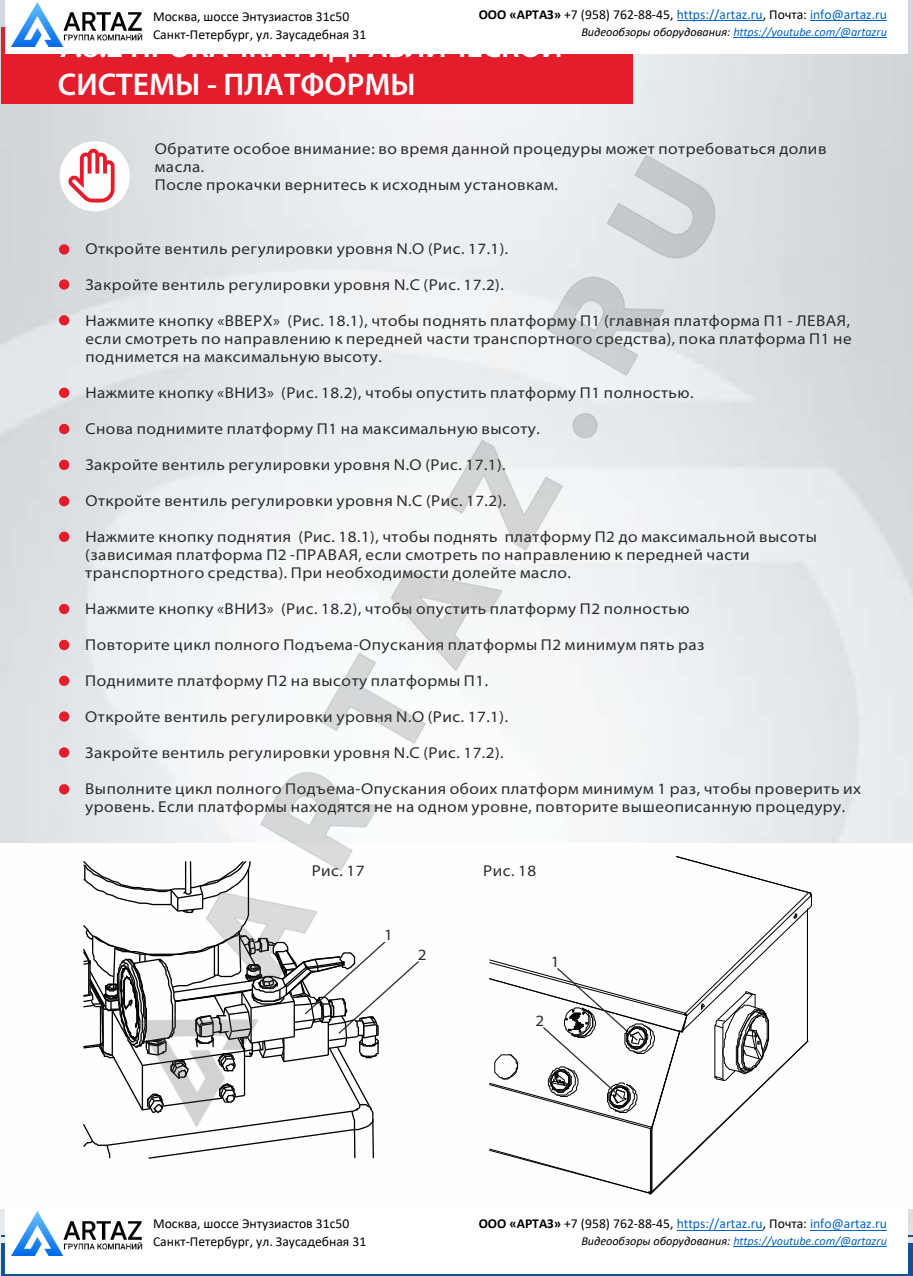
<style>
.page{position:relative;width:913px;height:1276px;background:#fff}
.page>*{position:absolute;margin:0;border:0;box-sizing:border-box;transform-origin:0 0}
.t1{font:600 31.5px/38.5px "Myriad Pro";color:#fefefe}
.t2{font:semi-expanded 15.75px/18px "Myriad Pro";letter-spacing:.03em;color:#2b2a29}
.t3{font:13.72px "Calibri";color:#0563c1}
.t4{font:13.72px/17.8px "Calibri";color:#000}
.t5{font:italic 12.15px "Calibri";letter-spacing:-.005em;color:#0563c1}
.s1{font-weight:700;color:#000}
.s2{color:#000}
</style>
<div class="page">
<img style="left:0;top:0;width:912px;height:1276px">
<div style="left:1px;top:1243px;width:911px;height:33px;background:#0f539f"></div>
<hr style="left:1px;top:1235px;width:911px;height:1px;background:#0f539f">
<div style="left:59px;top:244px;width:10px;height:11px;background:#e41d2d;border-radius:50%"></div>
<div style="left:59px;top:279px;width:10px;height:11px;background:#e41d2d;border-radius:50%"></div>
<div style="left:59px;top:496px;width:10px;height:10px;background:#e41d2d;border-radius:50%"></div>
<div style="left:59px;top:315px;width:10px;height:10px;background:#e41d2d;border-radius:50%"></div>
<div style="left:59px;top:388px;width:10px;height:10px;background:#e41d2d;border-radius:50%"></div>
<div style="left:59px;top:424px;width:10px;height:10px;background:#e41d2d;border-radius:50%"></div>
<div style="left:59px;top:460px;width:10px;height:10px;background:#e41d2d;border-radius:50%"></div>
<div style="left:59px;top:531px;width:10px;height:11px;background:#e41d2d;border-radius:50%"></div>
<div style="left:59px;top:604px;width:10px;height:10px;background:#e41d2d;border-radius:50%"></div>
<div style="left:59px;top:640px;width:10px;height:10px;background:#e41d2d;border-radius:50%"></div>
<div style="left:59px;top:675px;width:10px;height:11px;background:#e41d2d;border-radius:50%"></div>
<div style="left:60px;top:141px;width:70px;height:70px;background:#fefefe;border-radius:50%"></div>
<svg style="left:68px;top:149px;width:19px;height:54px"></svg>
<div style="left:1px;top:27px;width:632px;height:77px;background:#e41d2d"></div>
<div style="left:59px;top:711px;width:10px;height:10px;background:#e41d2d;border-radius:50%"></div>
<div style="left:59px;top:747px;width:10px;height:10px;background:#e41d2d;border-radius:50%"></div>
<div style="left:59px;top:784px;width:10px;height:10px;background:#e41d2d;border-radius:50%"></div>
<div style="left:0;top:843px;width:912px;height:365px;background:#fefefe"></div>
<svg style="left:83px;top:861px;width:291px;height:298px"></svg>
<svg style="left:489px;top:878px;width:322px;height:316px"></svg>
<div style="left:5px;top:1209px;width:140px;height:65px;background:#fff"></div>
<div style="left:145px;top:1209px;width:248px;height:65px;background:#fff"></div>
<div style="left:393px;top:1209px;width:514px;height:65px;background:#fff"></div>
<hr style="left:676px;top:1230px;width:86px;height:1px;background:#0563c1">
<hr style="left:809px;top:1230px;width:77px;height:1px;background:#0563c1">
<hr style="left:733px;top:1246px;width:153px;height:1px;background:#0563c1">
<img style="left:11px;top:1211px;width:131px;height:44px">
<img style="left:87px;top:134px;width:670px;height:1006px">
<div style="left:5px;top:0;width:140px;height:54px;background:#fff"></div>
<div style="left:145px;top:0;width:248px;height:54px;background:#fff"></div>
<div style="left:393px;top:0;width:514px;height:54px;background:#fff"></div>
<hr style="left:676px;top:21px;width:86px;height:1px;background:#0563c1">
<hr style="left:809px;top:21px;width:77px;height:1px;background:#0563c1">
<hr style="left:733px;top:37px;width:153px;height:1px;background:#0563c1">
<img style="left:11px;top:2px;width:131px;height:44px">
<p class="t4" style="left:153px;top:9px;width:215px">Москва, шоссе Энтузиастов 31с50<br>Санкт-Петербург, ул. Заусадебная 31</p>
<p class="t3" style="left:478px;top:9px;width:409px"><span class="s1">ООО «АРТАЗ»</span> <span class="s2">+7 (958) 762-88-45,</span> https://artaz.ru<span class="s2">, Почта:</span> info@artaz.ru</p>
<p class="t5" style="left:581px;top:27px;width:307px"><span class="s2">Видеообзоры оборудования:</span> https://youtube.com/@artazru</p>
<h1 class="t1" style="left:58px;top:29px;width:506px">7.8.2 ПРОКАЧКА ГИДРАВЛИЧЕСКОЙ<br>СИСТЕМЫ - ПЛАТФОРМЫ</h1>
<p class="t2" style="left:155px;top:141px;width:672px">Обратите особое внимание: во время данной процедуры может потребоваться долив масла.<br>После прокачки вернитесь к исходным установкам.</p>
<p class="t2" style="left:85px;top:241px;width:424px">Откройте вентиль регулировки уровня N.O (Рис. 17.1).</p>
<p class="t2" style="left:85px;top:277px;width:419px">Закройте вентиль регулировки уровня N.C (Рис. 17.2).</p>
<p class="t2" style="left:85px;top:313px;width:767px;text-align:justify">Нажмите кнопку «ВВЕРХ» (Рис. 18.1), чтобы поднять платформу П1 (главная платформа П1 - ЛЕВАЯ, если смотреть по направлению к передней части транспортного средства), пока платформа П1 не поднимется на максимальную высоту.</p>
<p class="t2" style="left:85px;top:385px;width:609px">Нажмите кнопку «ВНИЗ» (Рис. 18.2), чтобы опустить платформу П1 полностью.</p>
<p class="t2" style="left:85px;top:421px;width:456px">Снова поднимите платформу П1 на максимальную высоту.</p>
<p class="t2" style="left:85px;top:457px;width:421px">Закройте вентиль регулировки уровня N.O (Рис. 17.1).</p>
<p class="t2" style="left:85px;top:493px;width:422px">Откройте вентиль регулировки уровня N.C (Рис. 17.2).</p>
<p class="t2" style="left:85px;top:529px;width:732px">Нажмите кнопку поднятия (Рис. 18.1), чтобы поднять платформу П2 до максимальной высоты (зависимая платформа П2 -ПРАВАЯ, если смотреть по направлению к передней части транспортного средства). При необходимости долейте масло.</p>
<p class="t2" style="left:85px;top:601px;width:605px">Нажмите кнопку «ВНИЗ» (Рис. 18.2), чтобы опустить платформу П2 полностью</p>
<p class="t2" style="left:85px;top:637px;width:620px">Повторите цикл полного Подъема-Опускания платформы П2 минимум пять раз</p>
<p class="t2" style="left:85px;top:673px;width:404px">Поднимите платформу П2 на высоту платформы П1.</p>
<p class="t2" style="left:85px;top:709px;width:424px">Откройте вентиль регулировки уровня N.O (Рис. 17.1).</p>
<p class="t2" style="left:85px;top:745px;width:419px">Закройте вентиль регулировки уровня N.C (Рис. 17.2).</p>
<p class="t2" style="left:85px;top:781px;width:777px">Выполните цикл полного Подъема-Опускания обоих платформ минимум 1 раз, чтобы проверить их уровень. Если платформы находятся не на одном уровне, повторите вышеописанную процедуру.</p>
<p class="t2" style="left:311px;top:863px;width:54px">Рис. 17</p>
<p class="t2" style="left:483px;top:863px;width:54px">Рис. 18</p>
<p class="t2" style="left:384px;top:927px;width:10px">1</p>
<p class="t2" style="left:418px;top:947px;width:10px">2</p>
<p class="t2" style="left:550px;top:953px;width:10px">1</p>
<p class="t2" style="left:535px;top:1013px;width:10px">2</p>
<p class="t4" style="left:153px;top:1216px;width:215px">Москва, шоссе Энтузиастов 31с50<br>Санкт-Петербург, ул. Заусадебная 31</p>
<p class="t3" style="left:478px;top:1218px;width:409px"><span class="s1">ООО «АРТАЗ»</span> <span class="s2">+7 (958) 762-88-45,</span> https://artaz.ru<span class="s2">, Почта:</span> info@artaz.ru</p>
<p class="t5" style="left:581px;top:1235px;width:307px"><span class="s2">Видеообзоры оборудования:</span> https://youtube.com/@artazru</p>
</div>
